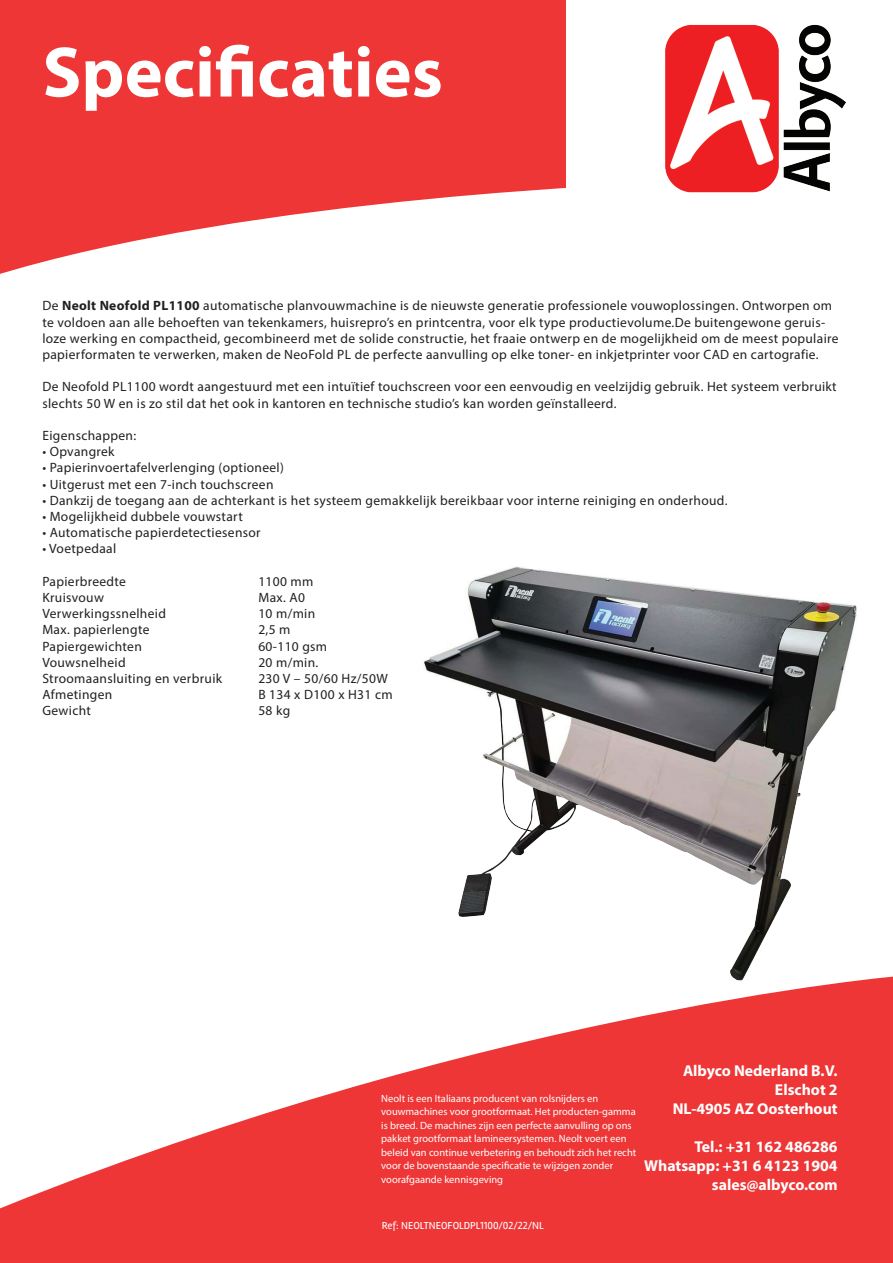
<style>
.page{position:relative;width:893px;height:1263px;background:#fff}
.page>*{position:absolute;margin:0;border:0;box-sizing:border-box;transform-origin:0 0}
.t1{font:700 72px "Myriad Pro";color:#fff}
.t2{font:700 15.75px "Myriad Pro";color:#fff}
.t3{font:13.5px/16.2px "Myriad Pro";letter-spacing:.025em;color:#231f20}
.Testo_fondo_2{font:10.5px/13.5px "Myriad Pro";color:#fff}
.Testo_fondo_2-2{font:10.5px "Rambla";color:#fff}
.s1{font-weight:700}
</style>
<div class="page">
<svg style="left:0;top:976px;width:893px;height:287px;fill:#ee3637"></svg>
<svg style="left:0;top:0;width:566px;height:274px;fill:#ee3637"></svg>
<img style="left:665px;top:24px;width:181px;height:169px">
<img style="left:410px;top:566px;width:466px;height:421px">
<p class="t1" style="left:43px;top:25px;width:402px">Specificaties</p>
<p class="t3" style="left:42px;top:297px;width:798px">De <span class="s1">Neolt Neofold PL1100</span> automatische planvouwmachine is de nieuwste generatie professionele vouwoplossingen. Ontworpen om te voldoen aan alle behoeften van tekenkamers, huisrepro’s en printcentra, voor elk type productievolume.De buitengewone geruis&shy;loze werking en compactheid, gecombineerd met de solide constructie, het fraaie ontwerp en de mogelijkheid om de meest populaire papierformaten te verwerken, maken de NeoFold PL de perfecte aanvulling op elke toner- en inkjetprinter voor CAD en cartografie.</p>
<p class="t3" style="left:42px;top:378px;width:796px">De Neofold PL1100 wordt aangestuurd met een intuïtief touchscreen voor een eenvoudig en veelzijdig gebruik. Het systeem verbruikt slechts 50 W en is zo stil dat het ook in kantoren en technische studio’s kan worden geïnstalleerd.</p>
<p class="t3" style="left:42px;top:427px;width:95px">Eigenschappen:</p>
<p class="t3" style="left:42px;top:443px;width:74px">• Opvangrek</p>
<p class="t3" style="left:42px;top:459px;width:243px">• Papierinvoertafelverlenging (optioneel)</p>
<p class="t3" style="left:42px;top:476px;width:233px">• Uitgerust met een 7-inch touchscreen</p>
<p class="t3" style="left:42px;top:492px;width:687px">• Dankzij de toegang aan de achterkant is het systeem gemakkelijk bereikbaar voor interne reiniging en onderhoud.</p>
<p class="t3" style="left:42px;top:508px;width:202px">• Mogelijkheid dubbele vouwstart</p>
<p class="t3" style="left:42px;top:524px;width:220px">• Automatische papierdetectiesensor</p>
<p class="t3" style="left:42px;top:540px;width:75px">• Voetpedaal</p>
<p class="t3" style="left:42px;top:573px;width:85px">Papierbreedte</p>
<p class="t3" style="left:258px;top:573px;width:57px">1100 mm</p>
<p class="t3" style="left:42px;top:589px;width:63px">Kruisvouw</p>
<p class="t3" style="left:258px;top:589px;width:48px">Max. A0</p>
<p class="t3" style="left:42px;top:605px;width:125px">Verwerkingssnelheid</p>
<p class="t3" style="left:258px;top:605px;width:58px">10 m/min</p>
<p class="t3" style="left:42px;top:621px;width:109px">Max. papierlengte</p>
<p class="t3" style="left:258px;top:621px;width:34px">2,5 m</p>
<p class="t3" style="left:42px;top:638px;width:101px">Papiergewichten</p>
<p class="t3" style="left:258px;top:638px;width:70px">60-110 gsm</p>
<p class="t3" style="left:42px;top:654px;width:85px">Vouwsnelheid</p>
<p class="t3" style="left:258px;top:654px;width:62px">20 m/min.</p>
<p class="t3" style="left:42px;top:670px;width:181px">Stroomaansluiting en verbruik</p>
<p class="t3" style="left:258px;top:670px;width:131px">230 V – 50/60 Hz/50W</p>
<p class="t3" style="left:42px;top:686px;width:72px">Afmetingen</p>
<p class="t3" style="left:258px;top:686px;width:136px">B 134 x D100 x H31 cm</p>
<p class="t3" style="left:42px;top:702px;width:50px">Gewicht</p>
<p class="t3" style="left:258px;top:702px;width:33px">58 kg</p>
<p class="Testo_fondo_2" style="left:381px;top:1091px;width:256px">Neolt is een Italiaans producent van rolsnijders en vouwmachines voor grootformaat. Het producten-gamma is breed. De machines zijn een perfecte aanvulling op ons pakket grootformaat lamineersystemen. Neolt voert een beleid van continue verbetering en behoudt zich het recht voor de bovenstaande specificatie te wijzigen zonder voorafgaande kennisgeving</p>
<p class="Testo_fondo_2-2" style="left:382px;top:1219px;width:164px">Ref: NEOLTNEOFOLDPL1100/02/22/NL</p>
<p class="t2" style="left:683px;top:1060px;width:156px">Albyco Nederland B.V.</p>
<p class="t2" style="left:775px;top:1079px;width:64px">Elschot 2</p>
<p class="t2" style="left:673px;top:1098px;width:166px">NL-4905 AZ Oosterhout</p>
<p class="t2" style="left:695px;top:1136px;width:145px">Tel.: +31 162 486286</p>
<p class="t2" style="left:644px;top:1155px;width:195px">Whatsapp: +31 6 4123 1904</p>
<p class="t2" style="left:712px;top:1174px;width:127px">sales@albyco.com</p>
</div>
